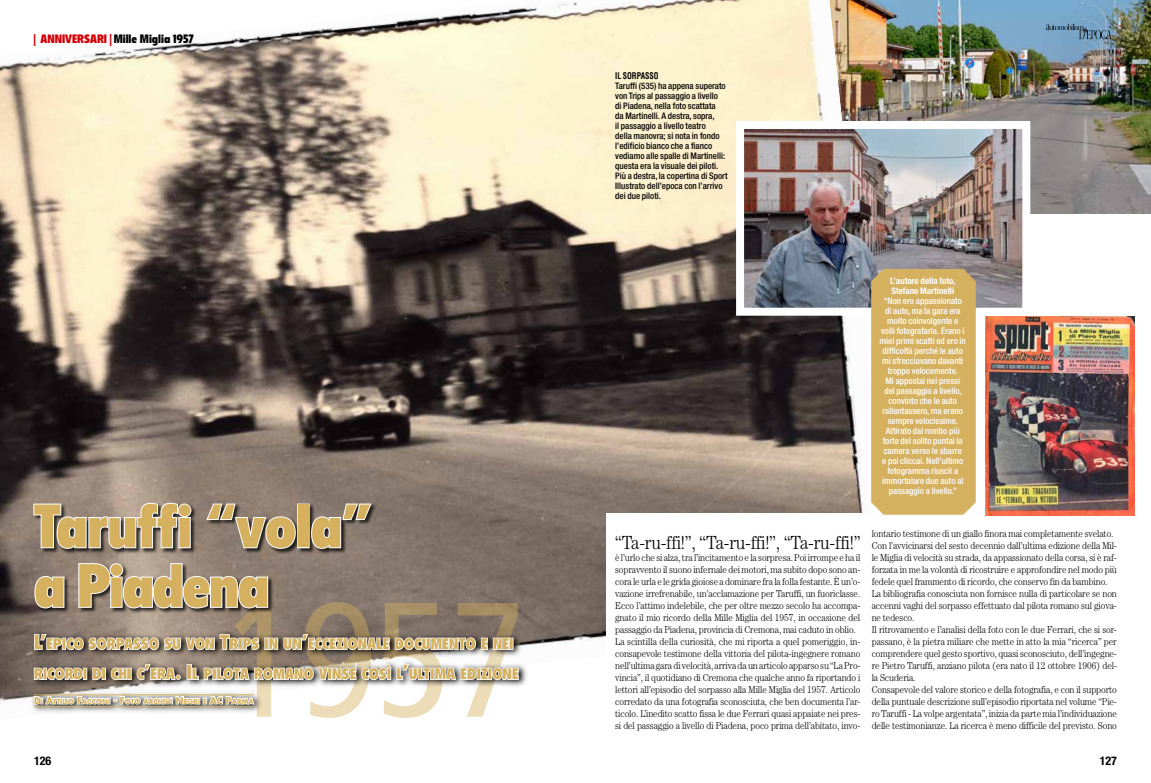
<style>
.page{position:relative;width:1151px;height:783px;background:#fff}
.page>*{position:absolute;margin:0;border:0;box-sizing:border-box;transform-origin:0 0}
.t1{font:condensed 162.7px "Frutiger";color:#d5b15f}
.t2{font:900 condensed 60px/59.5px "Flyer";letter-spacing:-.01em;color:#d5b15f}
.t3{font:300 19px "Century";letter-spacing:-.01em;color:#000;scale:.9 1}
.t4{font:900 condensed 15px/30px "Flyer";letter-spacing:.025em;color:#d5b15f}
.t5{font:900 condensed 12px "Flyer";color:#000}
.t6{font:700 condensed 12px "Helvetica Neue";color:#000}
.t7{font:300 10px/12px "Century";letter-spacing:-.01em;color:#000;scale:.9 1}
.t8{font:500 condensed 9px/10px "Helvetica Neue";color:#fff;text-align:center}
.t9{font:500 condensed 9px/10px "Helvetica Neue";color:#000}
.t10{font:700 condensed 9px/10px "Helvetica Neue";color:#fff}
.t11{font:700 condensed 9px "Helvetica";color:#000;scale:.87 1}
.t12{font:700 6.8px "Futura";color:#d5b15f}
.s1{font-family:"Eurostile";font-weight:700;font-stretch:normal;color:#d10007}
.s2{color:#d10007}
.s3{font-size:20px}
.s4{font-size:9px}
</style>
<div class="page">
<img style="left:895px;top:0;width:256px;height:213px">
<img style="left:0;top:0;width:895px;height:704px">
<div style="left:607px;top:513px;width:340px;height:230px;background:#fff"></div>
<svg style="left:1046px;top:24px;width:66px;height:15px"></svg>
<img style="left:745px;top:130px;width:276px;height:176px">
<div style="left:736px;top:121px;width:294px;height:194px;border:8px solid #fff"></div>
<svg style="left:30px;top:629px;width:498px;height:84px"></svg>
<hr style="left:34px;top:706px;width:220px;height:1px;background:#d5b15f">
<svg style="left:33px;top:619px;width:487px;height:87px"></svg>
<div style="left:33px;top:502px;width:344px;height:52px;background:#000;opacity:.75"></div>
<svg style="left:32px;top:501px;width:160px;height:48px"></svg>
<svg style="left:205px;top:502px;width:92px;height:47px"></svg>
<div style="left:297px;top:503px;width:13px;height:45px;border:2px solid #fff"></div>
<svg style="left:310px;top:502px;width:63px;height:47px"></svg>
<div style="left:34px;top:562px;width:240px;height:52px;background:#000;opacity:.75"></div>
<svg style="left:33px;top:574px;width:32px;height:35px"></svg>
<svg style="left:77px;top:562px;width:192px;height:47px"></svg>
<img style="left:986px;top:316px;width:148px;height:199px">
<div style="left:871px;top:268px;width:105px;height:247px;background:#d5b15f"></div>
<p class="t5" style="left:31px;top:32px;width:164px"><span class="s1">|</span> <span class="s2">ANNIVERSARI</span><span class="s1">|</span>Mille Miglia 1957</p>
<h2 class="t2" style="left:34px;top:496px;width:339px">Taruffi “vola” a Piadena</h2>
<h1 class="t1" style="left:224px;top:565px;width:304px">1957</h1>
<h3 class="t4" style="left:34px;top:628px;width:486px"><span class="s3">L’</span>EPICO SORPASSO SU VON <span class="s3">T</span>RIPS IN UN<span class="s3">’</span>ECCEZIONALE DOCUMENTO E NEI<br>RICORDI DI CHI C<span class="s3">’</span>ERA<span class="s3">. I</span>L PILOTA ROMANO VINSE COSÌ L<span class="s3">’</span>ULTIMA EDIZIONE</h3>
<p class="t12" style="left:34px;top:696px;width:221px"><span class="s4">D</span>I <span class="s4">A</span>TTILIO <span class="s4">F</span>ACCONI <span class="s4">- F</span>OTO ARCHIVI <span class="s4">N</span> EGRI E <span class="s4">AC P</span>ARMA</p>
<p class="t6" style="left:34px;top:753px;width:19px">126</p>
<p class="t11" style="left:615px;top:70px;width:51px">IL SORPASSO</p>
<p class="t9" style="left:615px;top:81px;width:114px">Taruffi (535) ha appena superato von Trips al passaggio a livello<br>di Piadena, nella foto scattata<br>da Martinelli. A destra, sopra,<br>il passaggio a livello teatro<br>della manovra; si nota in fondo l’edificio bianco che a fianco vediamo alle spalle di Martinelli: questa era la visuale dei piloti.<br>Più a destra, la copertina di Sport<br>Illustrato dell’epoca con l’arrivo dei due piloti.</p>
<p class="t10" style="left:890px;top:275px;width:67px">L’autore della foto,<br>Stefano Martinelli</p>
<p class="t8" style="left:880px;top:295px;width:88px">“Non ero appassionato di auto, ma la gara era molto coinvolgente e volli fotografarla. Erano i miei primi scatti ed ero in difficoltà perché le auto mi sfrecciavano davanti troppo velocemente.<br>Mi appostai nei pressi del passaggio a livello, convinto che le auto rallentassero, ma erano sempre velocissime.<br>Attirato dal rombo più forte del solito puntai la camera verso le sbarre<br>e poi cliccai. Nell’ultimo fotogramma riuscii a immortalare due auto al passaggio a livello.”</p>
<h3 class="t3" style="left:615px;top:531px;width:274px">“Ta-ru-ffi!”, “Ta-ru-ffi!”, “Ta-ru-ffi!”</h3>
<p class="t7" style="left:615px;top:551px;width:274px">è l’urlo che si alza, tra l’incitamento e la sorpresa. Poi irrompe e ha il sopravvento il suono infernale dei motori, ma subito dopo sono an&shy;cora le urla e le grida gioiose a dominare fra la folla festante. È un’o&shy;vazione irrefrenabile, un’acclamazione per Taruffi, un fuoriclasse.<br>Ecco l’attimo indelebile, che per oltre mezzo secolo ha accompa&shy;gnato il mio ricordo della Mille Miglia del 1957, in occasione del passaggio da Piadena, provincia di Cremona, mai caduto in oblio.<br>La scintilla della curiosità, che mi riporta a quel pomeriggio, in&shy;consapevole testimone della vittoria del pilota-ingegnere romano nell’ultima gara di velocità, arriva da un articolo apparso su “La Pro&shy;vincia”, il quotidiano di Cremona che qualche anno fa riportando i lettori all’episodio del sorpasso alla Mille Miglia del 1957. Articolo corredato da una fotografia sconosciuta, che ben documenta l’ar&shy;ticolo. L’inedito scatto fissa le due Ferrari quasi appaiate nei pres&shy;si del passaggio a livello di Piadena, poco prima dell’abitato, invo-</p>
<p class="t7" style="left:872px;top:527px;width:274px">lontario testimone di un giallo finora mai completamente svelato.<br>Con l’avvicinarsi del sesto decennio dall’ultima edizione della Mil&shy;le Miglia di velocità su strada, da appassionato della corsa, si è raf&shy;forzata in me la volontà di ricostruire e approfondire nel modo più fedele quel frammento di ricordo, che conservo fin da bambino.<br>La bibliografia conosciuta non fornisce nulla di particolare se non accenni vaghi del sorpasso effettuato dal pilota romano sul giova&shy;ne tedesco.<br>Il ritrovamento e l’analisi della foto con le due Ferrari, che si sor&shy;passano, è la pietra miliare che mette in atto la mia “ricerca” per comprendere quel gesto sportivo, quasi sconosciuto, dell’ingegne&shy;re Pietro Taruffi, anziano pilota (era nato il 12 ottobre 1906) del&shy;la Scuderia.<br>Consapevole del valore storico e della fotografia, e con il supporto della puntuale descrizione sull’episodio riportata nel volume “Pie&shy;ro Taruffi - La volpe argentata”, inizia da parte mia l’individuazione</p>
<p class="t7" style="left:872px;top:719px;width:274px">delle testimonianze. La ricerca è meno difficile del previsto. Sono</p>
<p class="t6" style="left:1100px;top:753px;width:19px">127</p>
</div>
